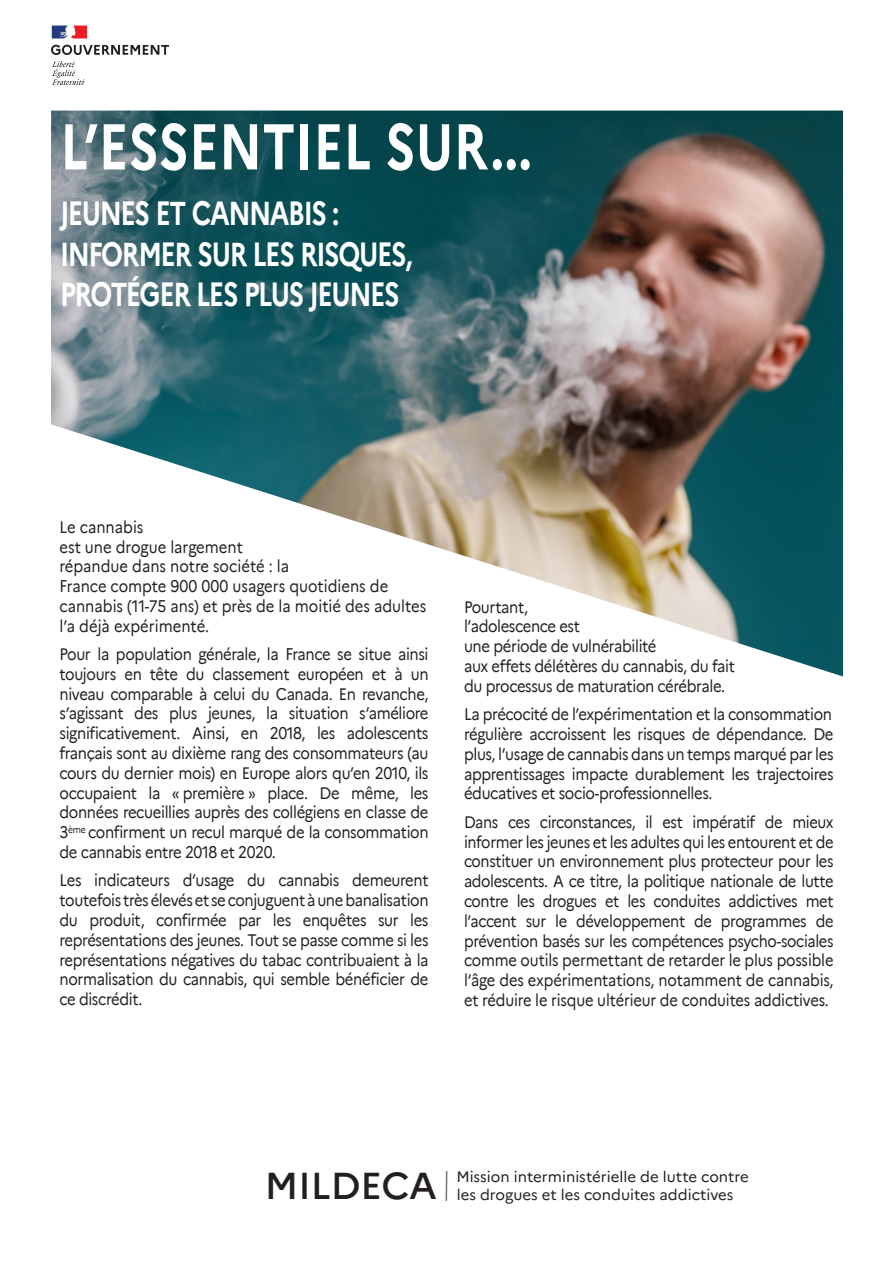
<style>
.page{position:relative;width:893px;height:1263px;background:#fff}
.page>*{position:absolute;margin:0;border:0;box-sizing:border-box;transform-origin:0 0}
.t1{font:700 64.5px "Marianne";color:#fff;scale:.8 1}
.t2{font:500 37.5px "Marianne";color:#231f20}
.t3{font:700 33px "Marianne";letter-spacing:-.055em;color:#fff;scale:.8 1}
.t4{font:16.5px/19.8px "Marianne";letter-spacing:-.025em;color:#231f20;text-align:justify;scale:.9 1}
.t5{font:16.5px/19.8px "Marianne";letter-spacing:-.025em;color:#231f20;text-align:justify;scale:.89 1}
.t6{font:16.5px/19.8px "Marianne";color:#231f20;scale:.9 1}
.t7{font:15px/18.3px "Marianne";color:#231f20}
</style>
<div class="page">
<img style="left:51px;top:111px;width:792px;height:565px">
<svg style="left:51px;top:45px;width:118px;height:10px"></svg>
<svg style="left:52px;top:61px;width:33px;height:24px"></svg>
<svg style="left:52px;top:26px;width:35px;height:12px"></svg>
<hr style="left:446px;top:1171px;width:1px;height:30px;background:#727477">
<p class="t1" style="left:60px;top:97px;width:591px">L’ESSENTIEL SUR...</p>
<p class="t3" style="left:60px;top:188px;width:350px">JEUNES ET CANNABIS :</p>
<p class="t3" style="left:60px;top:228px;width:442px">INFORMER SUR LES RISQUES,</p>
<p class="t3" style="left:60px;top:269px;width:426px">PROTÉGER LES PLUS JEUNES</p>
<p class="t6" style="left:60px;top:516px;width:409px">Le cannabis<br>est une drogue largement<br>répandue dans notre société : la<br>France compte 900 000 usagers quotidiens de cannabis (11-75 ans) et près de la moitié des adultes l’a déjà expérimenté.</p>
<p class="t4" style="left:60px;top:643px;width:412px">Pour la population générale, la France se situe ainsi toujours en tête du classement européen et à un niveau comparable à celui du Canada. En revanche, s’agissant des plus jeunes, la situation s’améliore significativement. Ainsi, en 2018, les adolescents français sont au dixième rang des consommateurs (au cours du dernier mois) en Europe alors qu’en 2010, ils occupaient la « première » place. De même, les données recueillies auprès des collégiens en classe de 3<sup>ème</sup> confirment un recul marqué de la consommation de cannabis entre 2018 et 2020.</p>
<p class="t4" style="left:60px;top:869px;width:412px">Les indicateurs d’usage du cannabis demeurent toutefois très élevés et se conjuguent à une banalisation du produit, confirmée par les enquêtes sur les représentations des jeunes. Tout se passe comme si les représentations négatives du tabac contribuaient à la normalisation du cannabis, qui semble bénéficier de ce discrédit.</p>
<p class="t4" style="left:464px;top:596px;width:302px;text-align:left">Pourtant,<br>l’adolescence est<br>une période de vulnérabilité<br>aux effets délétères du cannabis, du fait du processus de maturation cérébrale.</p>
<p class="t4" style="left:464px;top:703px;width:412px">La précocité de l’expérimentation et la consommation régulière accroissent les risques de dépendance. De plus, l’usage de cannabis dans un temps marqué par les apprentissages impacte durablement les trajectoires éducatives et socio-professionnelles.</p>
<p class="t5" style="left:464px;top:811px;width:417px">Dans ces circonstances, il est impératif de mieux informer les jeunes et les adultes qui les entourent et de constituer un environnement plus protecteur pour les adolescents. A ce titre, la politique nationale de lutte contre les drogues et les conduites addictives met l’accent sur le développement de programmes de prévention basés sur les compétences psycho-sociales comme outils permettant de retarder le plus possible l’âge des expérimentations, notamment de cannabis, et réduire le risque ultérieur de conduites addictives.</p>
<p class="t2" style="left:265px;top:1157px;width:174px">MILDECA</p>
<p class="t7" style="left:456px;top:1166px;width:294px">Mission interministérielle de lutte contre les drogues et les conduites addictives</p>
</div>
